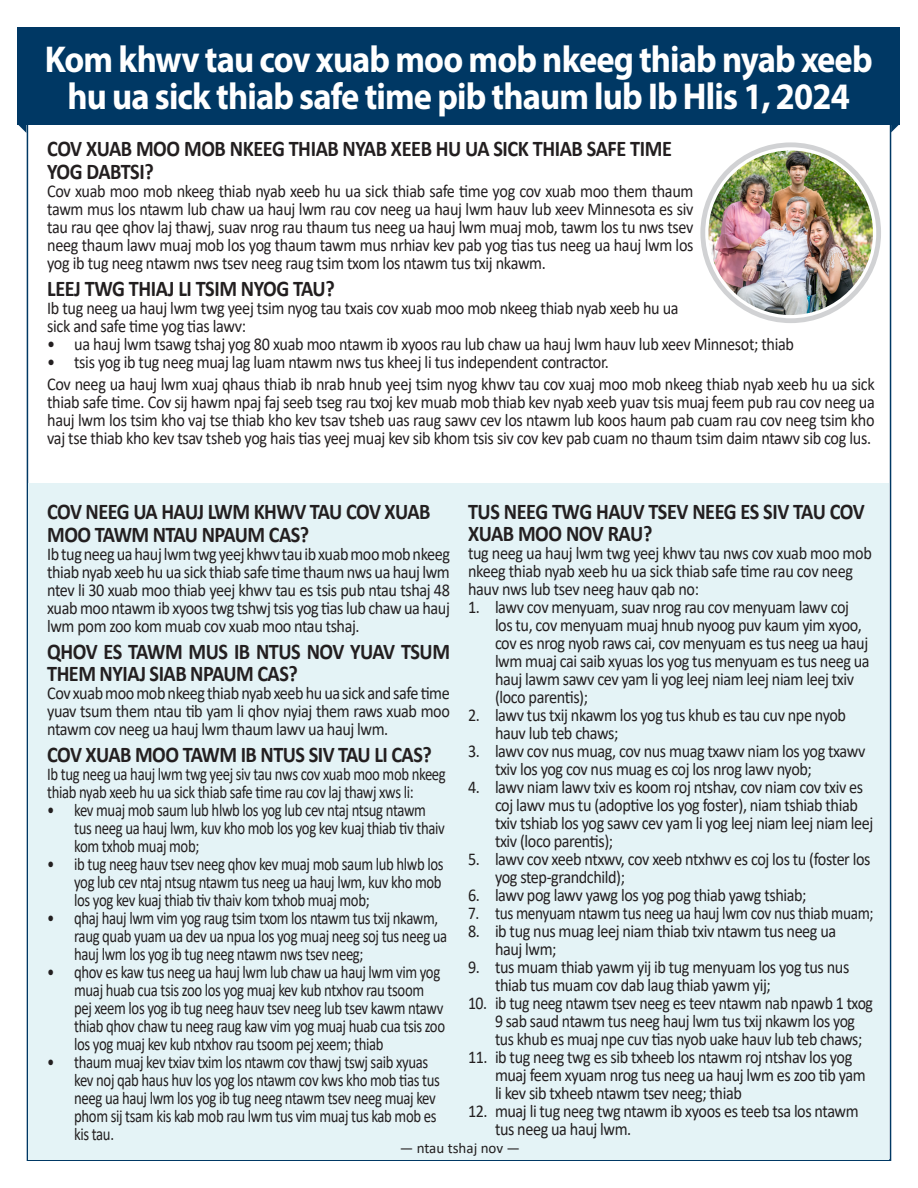
<style>
.page{position:relative;width:918px;height:1188px;background:#fff}
.page>*{position:absolute;margin:0;border:0;box-sizing:border-box;transform-origin:0 0}
.t1{font:700 37.5px/37.5px "Myriad Pro";letter-spacing:-.025em;color:#fff;text-align:center;scale:.92 1}
.Subhead_1{font:700 22.5px/22.5px "Calibri";letter-spacing:-.025em;color:#231f20;scale:.9 1}
.Subhead_1-2{font:18px/18px "Calibri";letter-spacing:-.025em;color:#231f20;scale:.9 1}
.Subhead_1-3{font:18px/18px "Calibri";letter-spacing:-.025em;color:#231f20;scale:.82 1}
.Subhead_1-4{font:18px/18px "Calibri";letter-spacing:-.025em;color:#231f20;scale:.88 1}
.Subhead_1-5{font:18px "Calibri";letter-spacing:-.025em;color:#231f20;scale:.85 1}
.t2{font:15px "Calibri";color:#231f20}
</style>
<div class="page">
<div style="left:18px;top:27px;width:882px;height:97px;background:#003864"></div>
<svg style="left:17px;top:124px;width:9px;height:9px"></svg>
<svg style="left:891px;top:124px;width:9px;height:8px"></svg>
<div style="left:28px;top:483px;width:861px;height:677px;background:#e4f3f6"></div>
<svg style="left:700px;top:142px;width:181px;height:181px;fill:#d1d2d4"></svg>
<img style="left:707px;top:149px;width:168px;height:168px;border-radius:84px">
<p class="t1" style="left:45px;top:39px;width:901px">Kom khwv tau cov xuab moo mob nkeeg thiab nyab xeeb hu ua sick thiab safe time pib thaum lub Ib Hlis 1, 2024</p>
<p class="Subhead_1" style="left:47px;top:137px;width:696px">COV XUAB MOO MOB NKEEG THIAB NYAB XEEB HU UA SICK THIAB SAFE TIME<br>YOG DABTSI?</p>
<p class="Subhead_1-2" style="left:47px;top:181px;width:720px;text-align:justify">Cov xuab moo mob nkeeg thiab nyab xeeb hu ua sick thiab safe time yog cov xuab moo them thaum tawm mus los ntawm lub chaw ua hauj lwm rau cov neeg ua hauj lwm hauv lub xeev Minnesota es siv tau rau qee qhov laj thawj, suav nrog rau thaum tus neeg ua hauj lwm muaj mob, tawm los tu nws tsev neeg thaum lawv muaj mob los yog thaum tawm mus nrhiav kev pab yog tias tus neeg ua hauj lwm los yog ib tug neeg ntawm nws tsev neeg raug tsim txom los ntawm tus txij nkawm.</p>
<p class="Subhead_1" style="left:47px;top:277px;width:321px">LEEJ TWG THIAJ LI TSIM NYOG TAU?</p>
<p class="Subhead_1-2" style="left:47px;top:298px;width:703px">Ib tug neeg ua hauj lwm twg yeej tsim nyog tau txais cov xuab moo mob nkeeg thiab nyab xeeb hu ua sick and safe time yog tias lawv:</p>
<p class="Subhead_1-2" style="left:47px;top:334px;width:831px">• ua hauj lwm tsawg tshaj yog 80 xuab moo ntawm ib xyoos rau lub chaw ua hauj lwm hauv lub xeev Minnesot; thiab</p>
<p class="Subhead_1-2" style="left:47px;top:352px;width:626px">• tsis yog ib tug neeg muaj lag luam ntawm nws tus kheej li tus independent contractor.</p>
<p class="Subhead_1-2" style="left:47px;top:375px;width:921px;text-align:justify">Cov neeg ua hauj lwm xuaj qhaus thiab ib nrab hnub yeej tsim nyog khwv tau cov xuaj moo mob nkeeg thiab nyab xeeb hu ua sick thiab safe time. Cov sij hawm npaj faj seeb tseg rau txoj kev muab mob thiab kev nyab xeeb yuav tsis muaj feem pub rau cov neeg ua hauj lwm los tsim kho vaj tse thiab kho kev tsav tsheb uas raug sawv cev los ntawm lub koos haum pab cuam rau cov neeg tsim kho vaj tse thiab kho kev tsav tsheb yog hais tias yeej muaj kev sib khom tsis siv cov kev pab cuam no thaum tsim daim ntawv sib cog lus.</p>
<p class="Subhead_1" style="left:468px;top:500px;width:442px">TUS NEEG TWG HAUV TSEV NEEG ES SIV TAU COV<br>XUAB MOO NOV RAU?</p>
<p class="Subhead_1-2" style="left:468px;top:544px;width:450px">tug neeg ua hauj lwm twg yeej khwv tau nws cov xuab moo mob nkeeg thiab nyab xeeb hu ua sick thiab safe time rau cov neeg hauv nws lub tsev neeg hauv qab no:</p>
<p class="Subhead_1-2" style="left:495px;top:598px;width:418px;text-indent:-27px">1. lawv cov menyuam, suav nrog rau cov menyuam lawv coj los tu, cov menyuam muaj hnub nyoog puv kaum yim xyoo, cov es nrog nyob raws cai, cov menyuam es tus neeg ua hauj lwm muaj cai saib xyuas los yog tus menyuam es tus neeg ua hauj lawm sawv cev yam li yog leej niam leej niam leej txiv (loco parentis);</p>
<p class="Subhead_1-2" style="left:495px;top:706px;width:392px;text-indent:-27px">2. lawv tus txij nkawm los yog tus khub es tau cuv npe nyob hauv lub teb chaws;</p>
<p class="Subhead_1-2" style="left:495px;top:742px;width:413px;text-indent:-27px">3. lawv cov nus muag, cov nus muag txawv niam los yog txawv txiv los yog cov nus muag es coj los nrog lawv nyob;</p>
<p class="Subhead_1-2" style="left:495px;top:778px;width:422px;text-indent:-27px">4. lawv niam lawv txiv es koom roj ntshav, cov niam cov txiv es coj lawv mus tu (adoptive los yog foster), niam tshiab thiab txiv tshiab los yog sawv cev yam li yog leej niam leej niam leej txiv (loco parentis);</p>
<p class="Subhead_1-2" style="left:495px;top:850px;width:419px;text-indent:-27px">5. lawv cov xeeb ntxwv, cov xeeb ntxhwv es coj los tu (foster los yog step-grandchild);</p>
<p class="Subhead_1-2" style="left:468px;top:886px;width:378px">6. lawv pog lawv yawg los yog pog thiab yawg tshiab;</p>
<p class="Subhead_1-5" style="left:468px;top:901px;width:479px">7. tus menyuam ntawm tus neeg ua hauj lwm cov nus thiab muam;</p>
<p class="Subhead_1-2" style="left:495px;top:922px;width:381px;text-indent:-27px">8. ib tug nus muag leej niam thiab txiv ntawm tus neeg ua hauj lwm;</p>
<p class="Subhead_1-2" style="left:495px;top:958px;width:395px;text-indent:-27px">9. tus muam thiab yawm yij ib tug menyuam los yog tus nus thiab tus muam cov dab laug thiab yawm yij;</p>
<p class="Subhead_1-4" style="left:495px;top:994px;width:431px;text-indent:-27px">10. ib tug neeg ntawm tsev neeg es teev ntawm nab npawb 1 txog<br>9 sab saud ntawm tus neeg hauj lwm tus txij nkawm los yog tus khub es muaj npe cuv tias nyob uake hauv lub teb chaws;</p>
<p class="Subhead_1-2" style="left:495px;top:1048px;width:414px;text-indent:-27px">11. ib tug neeg twg es sib txheeb los ntawm roj ntshav los yog muaj feem xyuam nrog tus neeg ua hauj lwm es zoo tib yam li kev sib txheeb ntawm tsev neeg; thiab</p>
<p class="Subhead_1-2" style="left:495px;top:1102px;width:406px;text-indent:-27px">12. muaj li tug neeg twg ntawm ib xyoos es teeb tsa los ntawm tus neeg ua hauj lwm.</p>
<p class="t2" style="left:400px;top:1137px;width:122px">— ntau tshaj nov —</p>
<p class="Subhead_1" style="left:47px;top:500px;width:427px">COV NEEG UA HAUJ LWM KHWV TAU COV XUAB<br>MOO TAWM NTAU NPAUM CAS?</p>
<p class="Subhead_1-2" style="left:47px;top:544px;width:449px;text-align:justify">Ib tug neeg ua hauj lwm twg yeej khwv tau ib xuab moo mob nkeeg thiab nyab xeeb hu ua sick thiab safe time thaum nws ua hauj lwm ntev li 30 xuab moo thiab yeej khwv tau es tsis pub ntau tshaj 48 xuab moo ntawm ib xyoos twg tshwj tsis yog tias lub chaw ua hauj lwm pom zoo kom muab cov xuab moo ntau tshaj.</p>
<p class="Subhead_1" style="left:47px;top:640px;width:449px">QHOV ES TAWM MUS IB NTUS NOV YUAV TSUM<br>THEM NYIAJ SIAB NPAUM CAS?</p>
<p class="Subhead_1-2" style="left:47px;top:684px;width:449px;text-align:justify">Cov xuab moo mob nkeeg thiab nyab xeeb hu ua sick and safe time yuav tsum them ntau tib yam li qhov nyiaj them raws xuab moo ntawm cov neeg ua hauj lwm thaum lawv ua hauj lwm.</p>
<p class="Subhead_1" style="left:47px;top:743px;width:429px">COV XUAB MOO TAWM IB NTUS SIV TAU LI CAS?</p>
<p class="Subhead_1-3" style="left:47px;top:765px;width:488px">Ib tug neeg ua hauj lwm twg yeej siv tau nws cov xuab moo mob nkeeg thiab nyab xeeb hu ua sick thiab safe time rau cov laj thawj xws li:</p>
<p class="Subhead_1-3" style="left:74px;top:801px;width:453px;text-indent:-27px">• kev muaj mob saum lub hlwb los yog lub cev ntaj ntsug ntawm tus neeg ua hauj lwm, kuv kho mob los yog kev kuaj thiab tiv thaiv kom txhob muaj mob;</p>
<p class="Subhead_1-3" style="left:74px;top:855px;width:452px;text-align:justify;text-indent:-27px">• ib tug neeg hauv tsev neeg qhov kev muaj mob saum lub hlwb los yog lub cev ntaj ntsug ntawm tus neeg ua hauj lwm, kuv kho mob los yog kev kuaj thiab tiv thaiv kom txhob muaj mob;</p>
<p class="Subhead_1-3" style="left:74px;top:909px;width:457px;text-indent:-27px">• qhaj hauj lwm vim yog raug tsim txom los ntawm tus txij nkawm, raug quab yuam ua dev ua npua los yog muaj neeg soj tus neeg ua hauj lwm los yog ib tug neeg ntawm nws tsev neeg;</p>
<p class="Subhead_1-3" style="left:74px;top:963px;width:454px;text-indent:-27px">• qhov es kaw tus neeg ua hauj lwm lub chaw ua hauj lwm vim yog muaj huab cua tsis zoo los yog muaj kev kub ntxhov rau tsoom pej xeem los yog ib tug neeg hauv tsev neeg lub tsev kawm ntawv thiab qhov chaw tu neeg raug kaw vim yog muaj huab cua tsis zoo los yog muaj kev kub ntxhov rau tsoom pej xeem; thiab</p>
<p class="Subhead_1-3" style="left:74px;top:1053px;width:448px;text-indent:-27px">• thaum muaj kev txiav txim los ntawm cov thawj tswj saib xyuas kev noj qab haus huv los yog los ntawm cov kws kho mob tias tus neeg ua hauj lwm los yog ib tug neeg ntawm tsev neeg muaj kev phom sij tsam kis kab mob rau lwm tus vim muaj tus kab mob es kis tau.</p>
</div>
